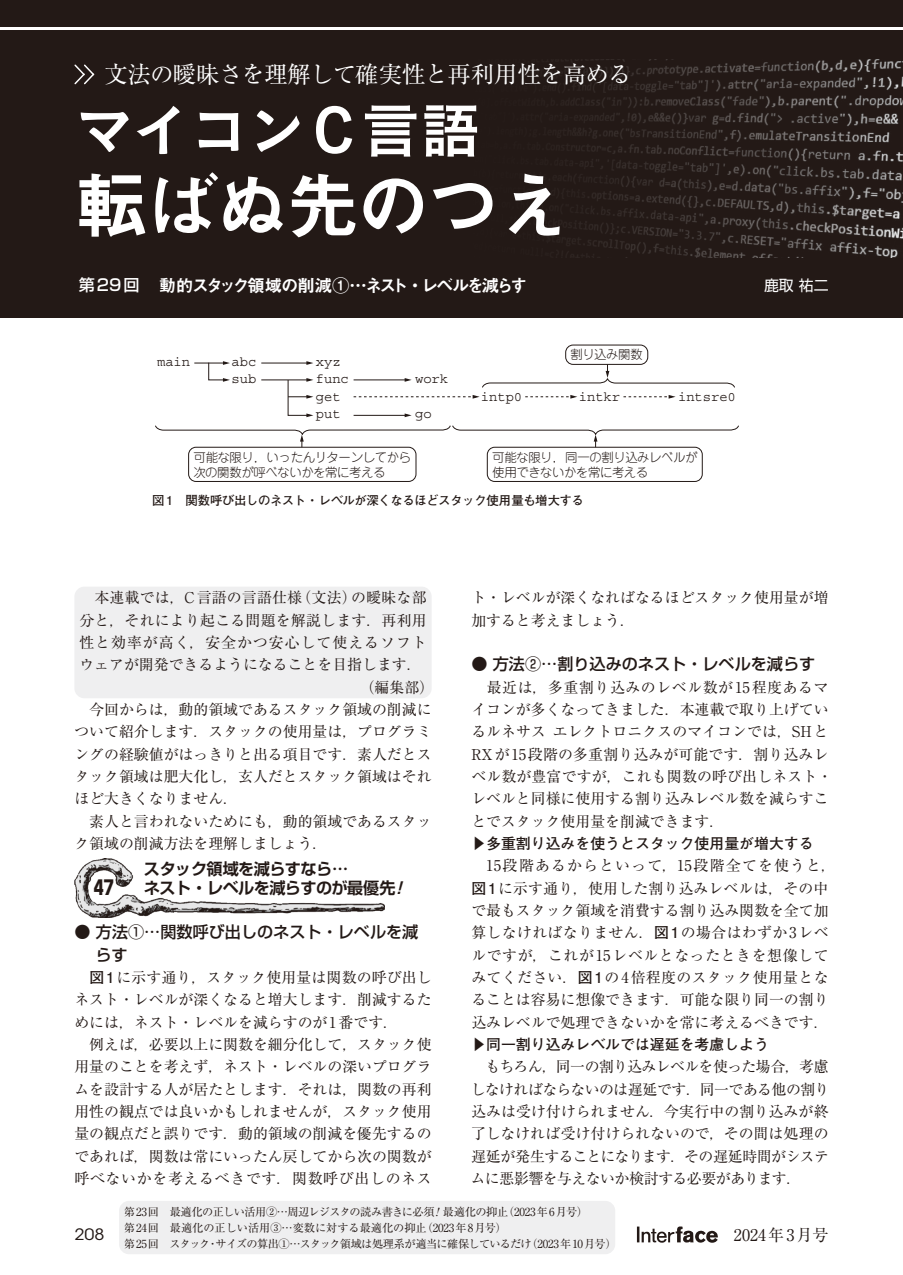
<style>
.page{position:relative;width:903px;height:1275px;background:#fff}
.page>*{position:absolute;margin:0;border:0;box-sizing:border-box;transform-origin:0 0}
.t1{font:73.15px "Midashi Go Pro MB31";letter-spacing:-.035em;color:#fff}
.t2{font:59.5px "Koburina Go Std W6";letter-spacing:-.02em;color:#fff}
.t3{font:23.45px "Ryumin Pro";letter-spacing:-.035em;color:#fff}
.t4{font:700 19.78px "Shin Go Pro";color:#231916}
.t5{font:17.32px "Midashi Go Pro MB31";letter-spacing:-.13em;color:#fff}
.t6{font:500 16.1px/22.4px "Shin Go Pro";color:#231916}
.t7{font:700 16.1px "Shin Go Pro De";letter-spacing:-.035em;color:#231916}
.t8{font:16.1px "Ryumin Pro";color:#231916}
.t9{font:15.58px "ITC Avant Garde Std";color:#231916;scale:1.11 1}
.t10{font:14.88px/22.4px "Ryumin Pro";color:#231916}
.t11{font:700 14.88px "Futo Go B101 Pro";color:#231916}
.t12{font:14.88px "Ryumin Pro";letter-spacing:.065em;color:#231916}
.t13{font:14.88px "Shin Go Pro";color:#fff}
.t14{font:13.83px "Courier Std";color:#231916}
.t15{font:300 12.42px/14.9px "Jun 101 Pro";letter-spacing:-.035em;color:#231916}
.t16{font:700 12.42px "Futo Go B101 Pro";letter-spacing:-.035em;color:#231916}
.t17{font:11.2px/16.1px "Ryumin Pro";letter-spacing:-.025em;color:#231916}
.s1{font-family:"Shin Go Pro";font-weight:500;font-size:16.1px}
.s2{font-style:italic}
.s3{font-family:"Futo Go B101 Pro";font-weight:700}
</style>
<div class="page">
<svg style="left:637px;top:1226px;width:81px;height:17px"></svg>
<div style="left:0;top:0;width:903px;height:313px;background:#231916"></div>
<hr style="left:0;top:313px;width:903px;height:4px;background:#231916">
<div style="left:74px;top:587px;width:358px;height:111px;background:#efeff0;border-radius:10px"></div>
<img style="left:74px;top:858px;width:311px;height:60px">
<img style="left:567px;top:60px;width:336px;height:198px">
<hr style="left:0;top:27px;width:903px;height:3px;background:#fff">
<div style="left:119px;top:1201px;width:496px;height:53px;background:#efeff0;border-radius:10px"></div>
<hr style="left:194px;top:363px;width:32px;height:1px;background:#231916">
<hr style="left:261px;top:363px;width:49px;height:1px;background:#231916">
<svg style="left:306px;top:361px;width:7px;height:4px"></svg>
<hr style="left:261px;top:380px;width:49px;height:1px;background:#231916">
<svg style="left:208px;top:361px;width:22px;height:21px"></svg>
<svg style="left:354px;top:395px;width:126px;height:4px"></svg>
<svg style="left:525px;top:395px;width:52px;height:4px"></svg>
<svg style="left:623px;top:395px;width:52px;height:4px"></svg>
<svg style="left:287px;top:378px;width:26px;height:39px"></svg>
<hr style="left:354px;top:380px;width:54px;height:1px;background:#231916">
<svg style="left:405px;top:378px;width:7px;height:4px"></svg>
<hr style="left:354px;top:415px;width:54px;height:1px;background:#231916">
<svg style="left:405px;top:413px;width:7px;height:4px"></svg>
<svg style="left:482px;top:357px;width:253px;height:31px"></svg>
<svg style="left:155px;top:425px;width:584px;height:31px"></svg>
<div style="left:566px;top:345px;width:82px;height:19px;background:#fff;border-radius:7px"></div>
<div style="left:565px;top:345px;width:83px;height:20px;border:1px solid #231916;border-radius:7px"></div>
<div style="left:189px;top:447px;width:227px;height:34px;background:#fff;border-radius:7px"></div>
<div style="left:188px;top:447px;width:228px;height:35px;border:1px solid #231916;border-radius:7px"></div>
<div style="left:487px;top:447px;width:215px;height:34px;background:#fff;border-radius:7px"></div>
<div style="left:487px;top:447px;width:215px;height:35px;border:1px solid #231916;border-radius:7px"></div>
<svg style="left:74px;top:64px;width:21px;height:21px"></svg>
<h3 class="t3" style="left:104px;top:56px;width:529px">文法の曖昧さを理解して確実性と再利用性を高める</h3>
<h2 class="t2" style="left:74px;top:85px;width:407px">マイコンC言語</h2>
<h1 class="t1" style="left:74px;top:147px;width:498px">転ばぬ先のつえ</h1>
<p class="t5" style="left:79px;top:271px;width:450px"><span class="s1">第 29 回</span> 動的スタック領域の削減①…ネスト・レベルを減らす</p>
<p class="t13" style="left:764px;top:273px;width:66px">鹿取 祐二</p>
<p class="t15" style="left:570px;top:346px;width:74px">割り込み関数</p>
<p class="t14" style="left:157px;top:354px;width:35px">main</p>
<p class="t14" style="left:231px;top:354px;width:26px">abc</p>
<p class="t14" style="left:316px;top:354px;width:26px">xyz</p>
<p class="t14" style="left:231px;top:372px;width:26px">sub</p>
<p class="t14" style="left:316px;top:372px;width:35px">func</p>
<p class="t14" style="left:415px;top:372px;width:35px">work</p>
<p class="t14" style="left:316px;top:389px;width:26px">get</p>
<p class="t14" style="left:481px;top:389px;width:43px">intp0</p>
<p class="t14" style="left:579px;top:389px;width:43px">intkr</p>
<p class="t14" style="left:678px;top:389px;width:59px">intsre0</p>
<p class="t14" style="left:316px;top:406px;width:26px">put</p>
<p class="t14" style="left:415px;top:406px;width:18px">go</p>
<p class="t15" style="left:193px;top:448px;width:219px">可能な限り，いったんリターンしてから次の関数が呼べないかを常に考える</p>
<p class="t15" style="left:492px;top:448px;width:207px">可能な限り，同一の割り込みレベルが使用できないかを常に考える</p>
<p class="t16" style="left:152px;top:490px;width:433px">図 1　関数呼び出しのネスト・レベルが深くなるほどスタック使用量も増大する</p>
<p class="t10" style="left:79px;top:586px;width:349px">　本連載では，C言語の言語仕様（文法）の曖昧な部</p>
<p class="t10" style="left:79px;top:608px;width:349px">分と，それにより起こる問題を解説します．再利用</p>
<p class="t12" style="left:79px;top:631px;width:349px">性と効率が高く，安全かつ安心して使えるソフト</p>
<p class="t10" style="left:79px;top:653px;width:344px">ウェアが開発できるようになることを目指します．</p>
<p class="t10" style="left:360px;top:675px;width:76px">（編集部）</p>
<p class="t10" style="left:74px;top:697px;width:359px">　今回からは，動的領域であるスタック領域の削減に</p>
<p class="t10" style="left:74px;top:720px;width:359px">ついて紹介します．スタックの使用量は，プログラミ</p>
<p class="t10" style="left:74px;top:742px;width:359px">ングの経験値がはっきりと出る項目です．素人だとス</p>
<p class="t10" style="left:74px;top:764px;width:359px">タック領域は肥大化し，玄人だとスタック領域はそれ</p>
<p class="t10" style="left:74px;top:787px;width:165px">ほど大きくなりません．</p>
<p class="t10" style="left:74px;top:809px;width:359px">　素人と言われないためにも，動的領域であるスタッ</p>
<p class="t10" style="left:74px;top:831px;width:254px">ク領域の削減方法を理解しましょう．</p>
<p class="t7" style="left:144px;top:856px;width:206px">スタック領域を減らすなら…</p>
<h3 class="t4" style="left:94px;top:872px;width:21px">47</h3>
<p class="t7" style="left:144px;top:874px;width:266px">ネスト・レベルを減らすのが最優先<span class="s2">!</span></p>
<p class="t6" style="left:95px;top:919px;width:324px;text-indent:-21px">● 方法①…関数呼び出しのネスト・レベルを減らす</p>
<p class="t10" style="left:74px;top:965px;width:359px;text-indent:15px"><span class="s3">図1</span>に示す通り，スタック使用量は関数の呼び出しネスト・レベルが深くなると増大します．削減するためには，ネスト・レベルを減らすのが1番です．<br>　例えば，必要以上に関数を細分化して，スタック使用量のことを考えず，ネスト・レベルの深いプログラムを設計する人が居たとします．それは，関数の再利用性の観点では良いかもしれませんが，スタック使用量の観点だと誤りです．動的領域の削減を優先するのであれば，関数は常にいったん戻してから次の関数が呼べないかを考えるべきです．関数呼び出しのネス</p>
<p class="t17" style="left:124px;top:1203px;width:494px">第23回　最適化の正しい活用②…周辺レジスタの読み書きに必須! 最適化の抑止（2023年6月号）<br>第24回　最適化の正しい活用③…変数に対する最適化の抑止（2023年8月号）<br>第25回　スタック・サイズの算出①…スタック領域は処理系が適当に確保しているだけ（2023年10月号）</p>
<p class="t10" style="left:471px;top:586px;width:359px">ト・レベルが深くなればなるほどスタック使用量が増加すると考えましょう．</p>
<p class="t6" style="left:471px;top:651px;width:345px">● 方法②…割り込みのネスト・レベルを減らす</p>
<p class="t10" style="left:471px;top:675px;width:362px">　最近は，多重割り込みのレベル数が15程度あるマイコンが多くなってきました．本連載で取り上げているルネサス エレクトロニクスのマイコンでは，SHと<br>RXが15段階の多重割り込みが可能です．割り込みレベル数が豊富ですが，これも関数の呼び出しネスト・レベルと同様に使用する割り込みレベル数を減らすことでスタック使用量を削減できます．</p>
<p class="t11" style="left:471px;top:831px;width:344px">▶多重割り込みを使うとスタック使用量が増大する</p>
<p class="t10" style="left:471px;top:854px;width:366px">　15段階あるからといって，15段階全てを使うと，<span class="s3">図1</span>に示す通り，使用した割り込みレベルは，その中で最もスタック領域を消費する割り込み関数を全て加算しなければなりません．<span class="s3">図1</span>の場合はわずか3レベルですが，これが15レベルとなったときを想像してみてください．<span class="s3">図1</span>の4倍程度のスタック使用量となることは容易に想像できます．可能な限り同一の割り込みレベルで処理できないかを常に考えるべきです．</p>
<p class="t11" style="left:471px;top:1032px;width:299px">▶同一割り込みレベルでは遅延を考慮しよう</p>
<p class="t10" style="left:471px;top:1054px;width:360px;text-align:justify">　もちろん，同一の割り込みレベルを使った場合，考慮しなければならないのは遅延です．同一である他の割り込みは受け付けられません．今実行中の割り込みが終了しなければ受け付けられないので，その間は処理の遅延が発生することになります．その遅延時間がシステムに悪影響を与えないか検討する必要があります．</p>
<p class="t9" style="left:74px;top:1225px;width:29px">208</p>
<p class="t8" style="left:718px;top:1222px;width:112px">　2024年3月号</p>
</div>
